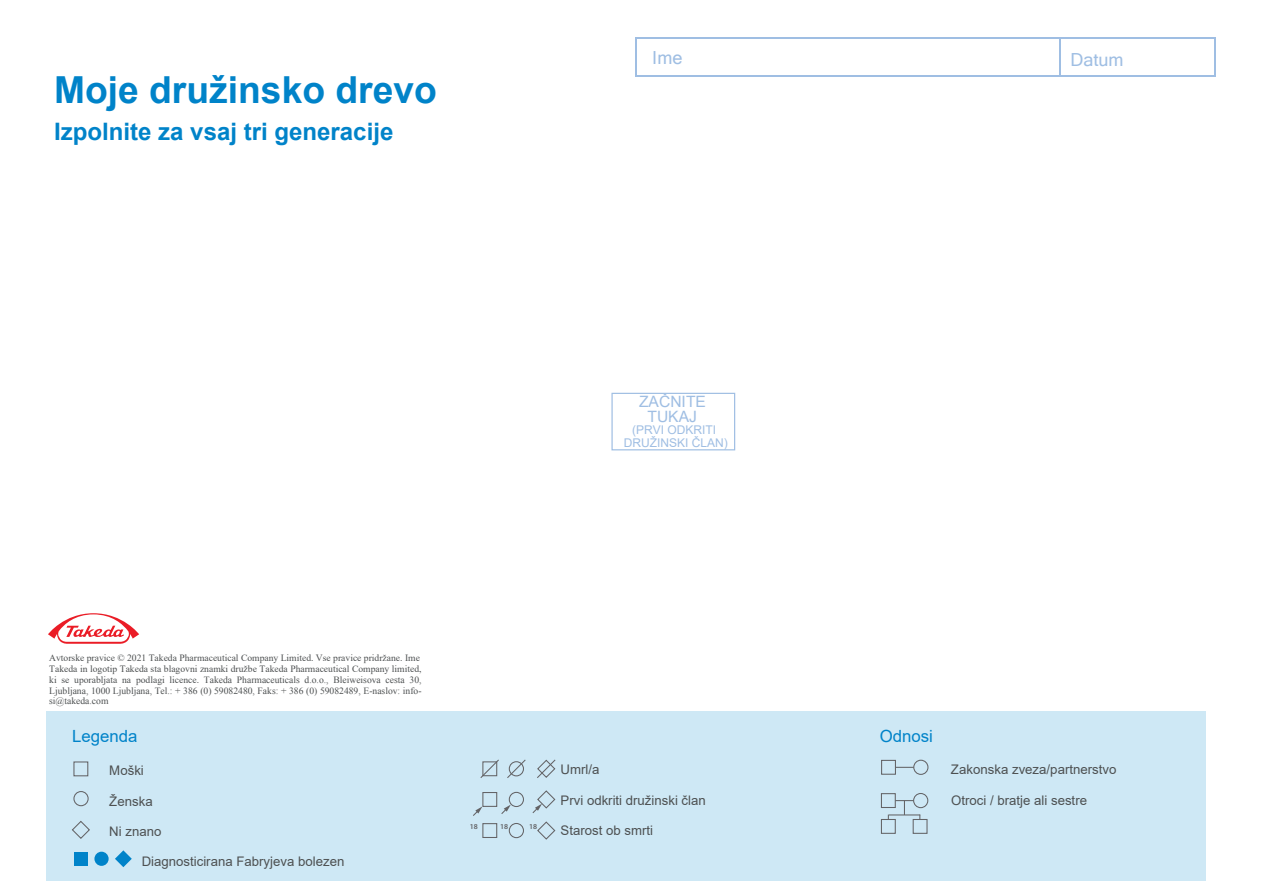
<style>
.page{position:relative;width:1263px;height:893px;background:#fff}
.page>*{position:absolute;margin:0;border:0;box-sizing:border-box;transform-origin:0 0}
.t1{font:700 37.2px "Arial";color:#0083c9}
.t2{font:700 24px "Arial";color:#0083c9}
.t3{font:18px "Microsoft Sans Serif";color:#9fbee3}
.t4{font:16.8px "Arial";color:#0083c9}
.t5{font:15.6px/14.4px "Arial";color:#9fbee3;text-align:center}
.t6{font:13.2px "Arial";color:#4d5051}
.t7{font:12px/13.5px "Arial";color:#9fbee3;text-align:center}
.t8{font:9.6px/10.8px "Times New Roman";color:#4d5051}
.t9{font:600 7.5px "Myriad Pro";color:#636366}
.s1{font-style:inherit}
</style>
<div class="page">
<div style="left:47px;top:711px;width:1159px;height:169px;background:#cee8f5"></div>
<div style="left:611px;top:393px;width:124px;height:57px;border:1px solid #9fbee3"></div>
<hr style="left:637px;top:37px;width:422px;height:2px;background:#9fbee3">
<hr style="left:1061px;top:37px;width:153px;height:2px;background:#9fbee3">
<hr style="left:635px;top:39px;width:2px;height:37px;background:#9fbee3">
<hr style="left:637px;top:76px;width:422px;height:1px;background:#9fbee3">
<hr style="left:1059px;top:39px;width:2px;height:37px;background:#9fbee3">
<hr style="left:1061px;top:76px;width:153px;height:1px;background:#9fbee3">
<hr style="left:1214px;top:39px;width:2px;height:37px;background:#9fbee3">
<svg style="left:48px;top:613px;width:91px;height:31px"></svg>
<div style="left:73px;top:761px;width:15px;height:15px;border:1px solid #636366"></div>
<svg style="left:72px;top:820px;width:18px;height:19px"></svg>
<div style="left:73px;top:791px;width:16px;height:15px;border:1px solid #636366;border-radius:50%"></div>
<div style="left:74px;top:852px;width:14px;height:14px;background:#0083c9"></div>
<svg style="left:115px;top:850px;width:17px;height:17px"></svg>
<div style="left:94px;top:852px;width:15px;height:14px;background:#0083c9;border-radius:50%"></div>
<div style="left:881px;top:760px;width:15px;height:15px;border:1px solid #636366"></div>
<div style="left:913px;top:760px;width:15px;height:15px;border:1px solid #636366;border-radius:50%"></div>
<svg style="left:895px;top:767px;width:19px;height:1px"></svg>
<div style="left:881px;top:793px;width:15px;height:15px;border:1px solid #636366"></div>
<div style="left:881px;top:819px;width:15px;height:15px;border:1px solid #636366"></div>
<div style="left:913px;top:819px;width:14px;height:15px;border:1px solid #636366"></div>
<div style="left:913px;top:793px;width:15px;height:15px;border:1px solid #636366;border-radius:50%"></div>
<hr style="left:889px;top:814px;width:31px;height:1px;background:#636366">
<svg style="left:895px;top:800px;width:25px;height:19px"></svg>
<div style="left:482px;top:792px;width:15px;height:15px;border:1px solid #636366"></div>
<div style="left:509px;top:792px;width:15px;height:15px;border:1px solid #636366;border-radius:50%"></div>
<svg style="left:473px;top:806px;width:9px;height:10px"></svg>
<svg style="left:501px;top:804px;width:10px;height:10px"></svg>
<svg style="left:532px;top:790px;width:24px;height:23px"></svg>
<svg style="left:480px;top:759px;width:19px;height:19px"></svg>
<svg style="left:507px;top:759px;width:19px;height:19px"></svg>
<svg style="left:537px;top:759px;width:19px;height:19px"></svg>
<div style="left:482px;top:823px;width:15px;height:15px;border:1px solid #636366"></div>
<svg style="left:537px;top:821px;width:19px;height:19px"></svg>
<div style="left:509px;top:823px;width:15px;height:15px;border:1px solid #636366;border-radius:50%"></div>
<p class="t1" style="left:54px;top:64px;width:384px">Moje družinsko drevo</p>
<p class="t2" style="left:54px;top:114px;width:341px">Izpolnite za vsaj tri generacije</p>
<p class="t3" style="left:652px;top:46px;width:32px">Ime</p>
<p class="t3" style="left:1070px;top:48px;width:55px">Datum</p>
<p class="t5" style="left:639px;top:395px;width:68px">ZAČNITE<br>TUKAJ</p>
<p class="t7" style="left:624px;top:423px;width:106px">(PRVI ODKRITI<br>DRUŽINSKI ČLAN)</p>
<p class="t8" style="left:49px;top:652px;width:374px">Avtorske pravice © 2021 Takeda Pharmaceutical Company Limited. Vse pravice pridržane. Ime Takeda in logotip Takeda sta blagovni znamki družbe Takeda Pharmaceutical Company limited, ki se uporabljata na podlagi licence. <span class="s1">Takeda Pharmaceuticals d.o.o., Bleiweisova cesta 30, Ljubljana, 1000 Ljubljana, Tel.: + 386 (0) 59082480, Faks: + 386 (0) 59082489, E-naslov: info&shy;si@takeda.com</span></p>
<p class="t4" style="left:72px;top:724px;width:67px">Legenda</p>
<p class="t4" style="left:880px;top:724px;width:55px">Odnosi</p>
<p class="t6" style="left:561px;top:760px;width:40px">Umrl/a</p>
<p class="t6" style="left:561px;top:791px;width:147px">Prvi odkriti družinski član</p>
<p class="t6" style="left:109px;top:761px;width:36px">Moški</p>
<p class="t6" style="left:109px;top:792px;width:45px">Ženska</p>
<p class="t6" style="left:109px;top:823px;width:54px">Ni znano</p>
<p class="t6" style="left:142px;top:852px;width:204px">Diagnosticirana Fabryjeva bolezen</p>
<p class="t9" style="left:470px;top:822px;width:10px">18</p>
<p class="t9" style="left:500px;top:822px;width:10px">18</p>
<p class="t9" style="left:529px;top:822px;width:10px">18</p>
<p class="t6" style="left:561px;top:822px;width:94px">Starost ob smrti</p>
<p class="t6" style="left:951px;top:760px;width:167px">Zakonska zveza/partnerstvo</p>
<p class="t6" style="left:951px;top:792px;width:137px">Otroci / bratje ali sestre</p>
</div>
